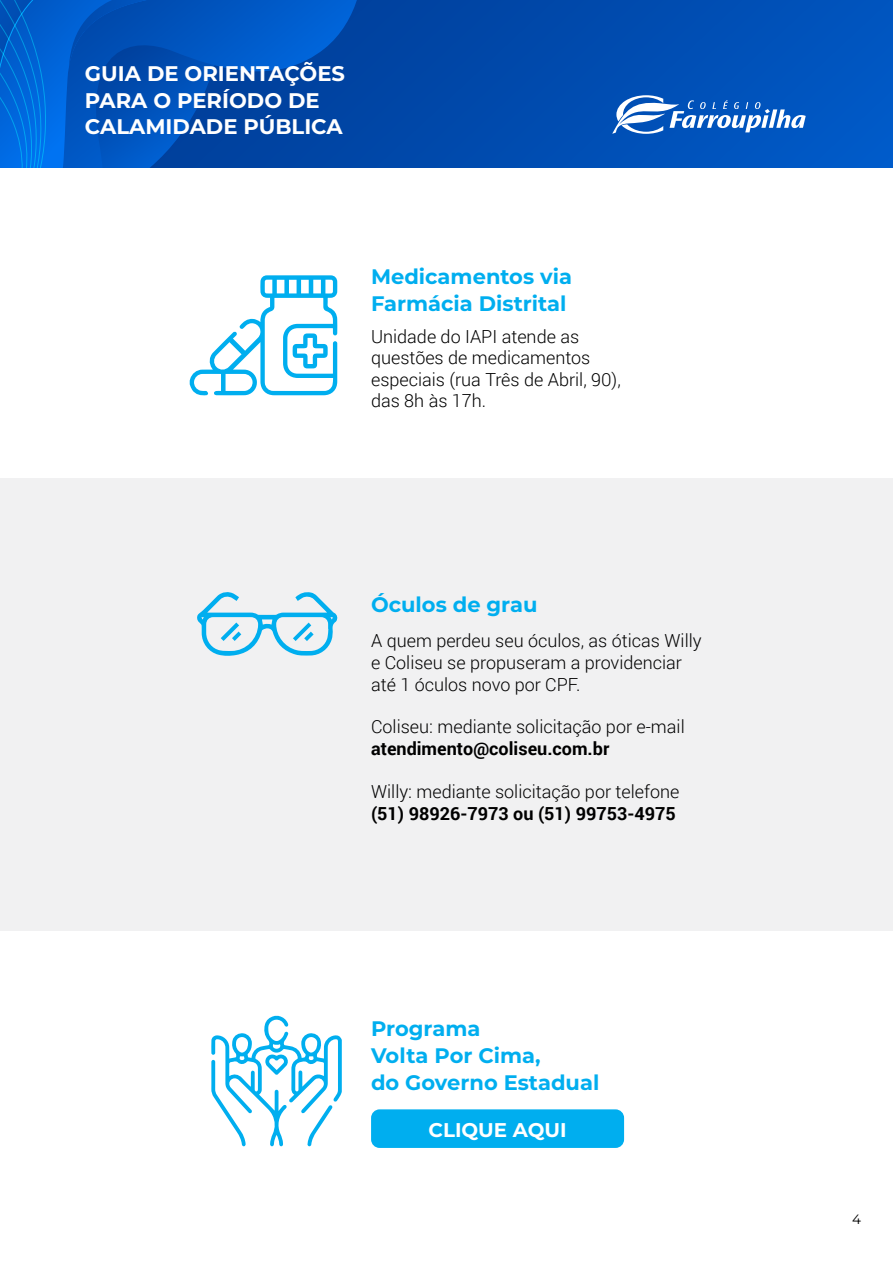
<style>
.page{position:relative;width:893px;height:1263px;background:#fff}
.page>*{position:absolute;margin:0;border:0;box-sizing:border-box;transform-origin:0 0}
.t1{font:700 21.15px/26.2px "Montserrat";color:#fff}
.t2{font:700 21px/27px "Montserrat";color:#00aeef}
.t3{font:700 19.8px "Montserrat";color:#fff}
.t4{font:300 18px/21.6px "Roboto";color:#000}
.t5{font:700 18px "Roboto";color:#000}
.t6{font:13.5px "Montserrat";color:#000}
</style>
<div class="page">
<svg style="left:358px;top:0;width:535px;height:168px;background:#004db2"></svg>
<svg style="left:224px;top:0;width:134px;height:168px;background:#004bb0"></svg>
<svg style="left:0;top:0;width:224px;height:168px;background:#0056c0"></svg>
<svg style="left:612px;top:95px;width:194px;height:39px"></svg>
<div style="left:0;top:478px;width:893px;height:453px;background:#f1f1f2"></div>
<div style="left:371px;top:1109px;width:253px;height:39px;background:#00aeef;border-radius:9px"></div>
<svg style="left:211px;top:1016px;width:131px;height:130px"></svg>
<svg style="left:190px;top:275px;width:147px;height:121px"></svg>
<svg style="left:197px;top:592px;width:141px;height:64px"></svg>
<svg style="left:221px;top:622px;width:18px;height:19px"></svg>
<svg style="left:232px;top:631px;width:9px;height:10px"></svg>
<svg style="left:293px;top:623px;width:18px;height:18px"></svg>
<svg style="left:304px;top:632px;width:10px;height:9px"></svg>
<p class="t1" style="left:85px;top:60px;width:262px">GUIA DE ORIENTAÇÕES<br>PARA O PERÍODO DE<br>CALAMIDADE PÚBLICA</p>
<p class="t2" style="left:371px;top:262px;width:202px">Medicamentos via<br>Farmácia Distrital</p>
<p class="t4" style="left:371px;top:325px;width:251px">Unidade do IAPI atende as questões de medicamentos especiais (rua Três de Abril, 90), das 8h às 17h.</p>
<p class="t2" style="left:371px;top:590px;width:168px">Óculos de grau</p>
<p class="t4" style="left:371px;top:630px;width:332px">A quem perdeu seu óculos, as óticas Willy e Coliseu se propuseram a providenciar até 1 óculos novo por CPF.</p>
<p class="t4" style="left:371px;top:715px;width:315px">Coliseu: mediante solicitação por e-mail</p>
<p class="t5" style="left:371px;top:736px;width:240px">atendimento@coliseu.com.br</p>
<p class="t4" style="left:371px;top:780px;width:310px">Willy: mediante solicitação por telefone</p>
<p class="t5" style="left:371px;top:801px;width:306px">(51) 98926-7973 ou (51) 99753-4975</p>
<p class="t2" style="left:371px;top:1014px;width:230px">Programa<br>Volta Por Cima,<br>do Governo Estadual</p>
<p class="t3" style="left:428px;top:1115px;width:140px">CLIQUE AQUI</p>
<p class="t6" style="left:852px;top:1210px;width:10px">4</p>
</div>
